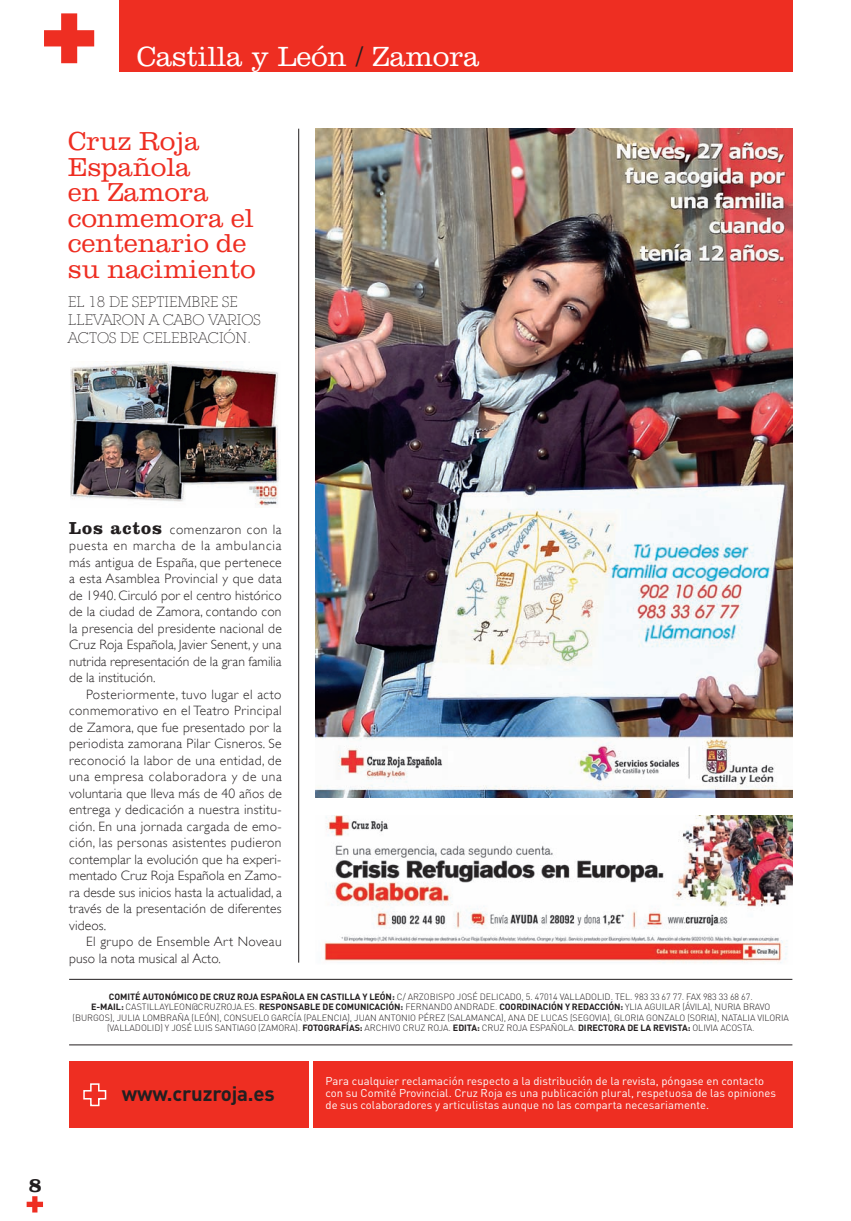
<style>
.page{position:relative;width:851px;height:1221px;background:#fff}
.page>*{position:absolute;margin:0;border:0;box-sizing:border-box;transform-origin:0 0}
.t1{font:300 28.8px "Clarendon";color:#fff}
.t2{font:300 27px/25.5px "Clarendon";letter-spacing:.005em;color:#ee2e22}
.t3{font:700 21px "Clarendon";color:#231f20}
.t4{font:700 20.4px "DIN";letter-spacing:-.01em;color:#231f20}
.t5{font:300 15px/18px "Lubalin Graph IT Cby BT Xtra";letter-spacing:-.005em;color:#231f20}
.t6{font:300 13.5px "Gill Sans";letter-spacing:.02em;color:#231f20}
.t7{font:300 13.5px "Gill Sans";letter-spacing:.06em;color:#231f20}
.t8{font:300 13.5px "Gill Sans";letter-spacing:.045em;color:#231f20}
.t9{font:300 13.5px "Gill Sans";letter-spacing:.05em;color:#231f20}
.t10{font:11.25px/12px "DIN";letter-spacing:.005em;color:#fff}
.t11{font:300 9px/10.5px "DIN";letter-spacing:-.005em;color:#231f20;text-align:center}
.s1{color:#231f20}
.s2{font-family:"Clarendon";font-weight:700;font-size:18px}
.s3{font-weight:700}
</style>
<div class="page">
<svg style="left:27px;top:1196px;width:16px;height:17px"></svg>
<div style="left:119px;top:0;width:673px;height:72px;background:#ee2e22"></div>
<svg style="left:44px;top:13px;width:50px;height:50px"></svg>
<div style="left:69px;top:1062px;width:239px;height:66px;background:#ee2e22"></div>
<div style="left:313px;top:1062px;width:479px;height:66px;background:#ee2e22"></div>
<hr style="left:69px;top:1045px;width:723px;height:1px;background:#231f20">
<hr style="left:69px;top:979px;width:723px;height:1px;background:#231f20">
<svg style="left:83px;top:1083px;width:24px;height:24px"></svg>
<img style="left:316px;top:129px;width:476px;height:669px">
<img style="left:70px;top:361px;width:209px;height:147px">
<hr style="left:298px;top:129px;width:1px;height:834px;background:#231f20">
<img style="left:324px;top:815px;width:468px;height:148px">
<p class="t1" style="left:137px;top:46px;width:344px">Castilla y León <span class="s1">/</span> Zamora</p>
<p class="t2" style="left:68px;top:131px;width:189px">Cruz Roja<br>Española<br>en Zamora conmemora el centenario de su nacimiento</p>
<p class="t5" style="left:68px;top:294px;width:194px">EL 18 DE SEPTIEMBRE SE<br>LLEVARON A CABO VARIOS<br>ACTOS DE CELEBRACIÓN.</p>
<p class="t3" style="left:29px;top:1177px;width:14px">8</p>
<p class="t9" style="left:69px;top:522px;width:214px"><span class="s2">Los actos</span> comenzaron con la</p>
<p class="t7" style="left:69px;top:538px;width:214px">puesta en marcha de la ambulancia</p>
<p class="t6" style="left:69px;top:554px;width:214px">más antigua de España, que pertenece</p>
<p class="t6" style="left:69px;top:571px;width:214px">a esta Asamblea Provincial y que data</p>
<p class="t6" style="left:69px;top:587px;width:214px">de 1940. Circuló por el centro histórico</p>
<p class="t6" style="left:69px;top:604px;width:214px">de la ciudad de Zamora, contando con</p>
<p class="t6" style="left:69px;top:620px;width:214px">la presencia del presidente nacional de</p>
<p class="t6" style="left:69px;top:637px;width:214px">Cruz Roja Española, Javier Senent, y una</p>
<p class="t6" style="left:69px;top:653px;width:214px">nutrida representación de la gran familia</p>
<p class="t6" style="left:69px;top:670px;width:88px">de la institución.</p>
<p class="t6" style="left:86px;top:686px;width:197px">Posteriormente, tuvo lugar el acto</p>
<p class="t6" style="left:69px;top:703px;width:214px">conmemorativo en el Teatro Principal</p>
<p class="t6" style="left:69px;top:719px;width:214px">de Zamora, que fue presentado por la</p>
<p class="t6" style="left:69px;top:736px;width:214px">periodista zamorana Pilar Cisneros. Se</p>
<p class="t6" style="left:69px;top:752px;width:214px">reconoció la labor de una entidad, de</p>
<p class="t8" style="left:69px;top:769px;width:214px">una empresa colaboradora y de una</p>
<p class="t6" style="left:69px;top:785px;width:214px">voluntaria que lleva más de 40 años de</p>
<p class="t6" style="left:69px;top:802px;width:214px">entrega y dedicación a nuestra institu-</p>
<p class="t6" style="left:69px;top:818px;width:214px">ción. En una jornada cargada de emo-</p>
<p class="t6" style="left:69px;top:835px;width:214px">ción, las personas asistentes pudieron</p>
<p class="t6" style="left:69px;top:851px;width:214px">contemplar la evolución que ha experi-</p>
<p class="t6" style="left:69px;top:868px;width:214px">mentado Cruz Roja Española en Zamo-</p>
<p class="t6" style="left:69px;top:884px;width:214px">ra desde sus inicios hasta la actualidad, a</p>
<p class="t6" style="left:69px;top:901px;width:214px">través de la presentación de diferentes</p>
<p class="t6" style="left:69px;top:917px;width:38px">videos.</p>
<p class="t6" style="left:86px;top:934px;width:197px">El grupo de Ensemble Art Noveau</p>
<p class="t6" style="left:69px;top:950px;width:153px">puso la nota musical al Acto.</p>
<p class="t11" style="left:73px;top:992px;width:717px"><span class="s3">COMITÉ AUTONÓMICO DE CRUZ ROJA ESPAÑOLA EN CASTILLA Y LEÓN:</span> C/ ARZOBISPO JOSÉ DELICADO, 5. 47014 VALLADOLID. TEL. 983 33 67 77. FAX 983 33 68 67.<br><span class="s3">E-MAIL:</span> CASTILLAYLEON@CRUZROJA.ES. <span class="s3">RESPONSABLE DE COMUNICACIÓN:</span> FERNANDO ANDRADE. <span class="s3">COORDINACIÓN Y REDACCIÓN:</span> YLIA AGUILAR (ÁVILA), NURIA BRAVO (BURGOS), JULIA LOMBRAÑA (LEÓN), CONSUELO GARCÍA (PALENCIA), JUAN ANTONIO PÉREZ (SALAMANCA), ANA DE LUCAS (SEGOVIA), GLORIA GONZALO (SORIA), NATALIA VILORIA (VALLADOLID) Y JOSÉ LUIS SANTIAGO (ZAMORA). <span class="s3">FOTOGRAFÍAS:</span> ARCHIVO CRUZ ROJA. <span class="s3">EDITA:</span> CRUZ ROJA ESPAÑOLA. <span class="s3">DIRECTORA DE LA REVISTA:</span> OLIVIA ACOSTA.</p>
<p class="t4" style="left:122px;top:1086px;width:154px">www.cruzroja.es</p>
<p class="t10" style="left:325px;top:1077px;width:452px">Para cualquier reclamación respecto a la distribución de la revista, póngase en contacto con su Comité Provincial. Cruz Roja es una publicación plural, respetuosa de las opiniones de sus colaboradores y articulistas aunque no las comparta necesariamente.</p>
</div>
